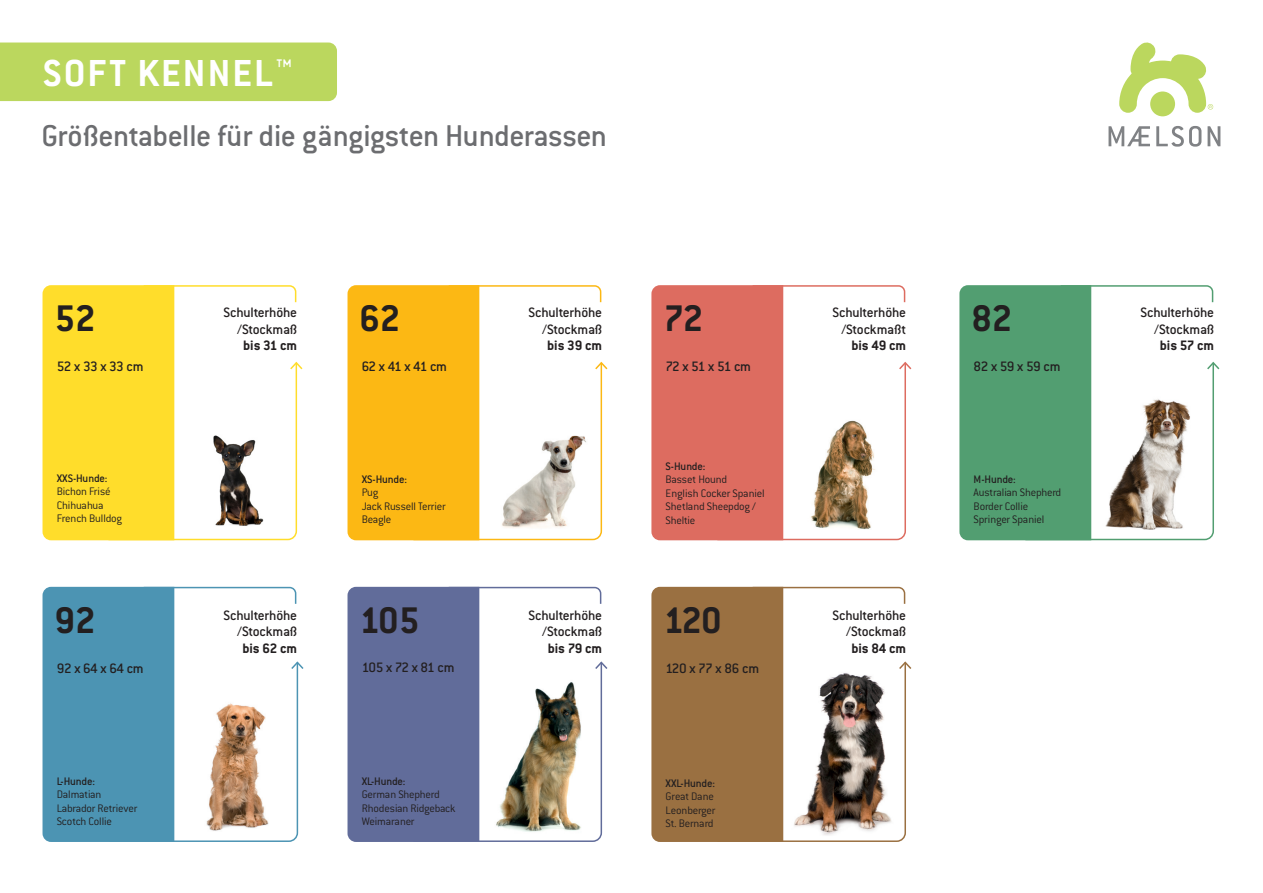
<style>
.page{position:relative;width:1263px;height:893px;background:#fff}
.page>*{position:absolute;margin:0;border:0;box-sizing:border-box;transform-origin:0 0}
.t1{font:700 41.25px "Conduit ITC";letter-spacing:.05em;color:#fff}
.t2{font:700 40.65px "Conduit ITC";letter-spacing:-.01em;color:#231f20}
.t3{font:500 33px "Conduit ITC";letter-spacing:-.015em;color:#6c6d70}
.t4{font:500 15px/16.5px "Conduit ITC";letter-spacing:-.015em;color:#231f20;text-align:right}
.t5{font:700 15px "Conduit ITC";color:#231f20}
.t6{font:300 12px/13.5px "Conduit ITC";letter-spacing:-.015em;color:#231f20}
.t7{font:500 12px "Conduit ITC";letter-spacing:-.015em;color:#231f20}
</style>
<div class="page">
<div style="left:1150px;top:91px;width:25px;height:25px;background:#bbd75e;border-radius:50%"></div>
<svg style="left:1119px;top:42px;width:94px;height:71px"></svg>
<svg style="left:1108px;top:126px;width:42px;height:20px"></svg>
<svg style="left:1156px;top:126px;width:45px;height:21px"></svg>
<svg style="left:1207px;top:126px;width:13px;height:20px"></svg>
<div style="left:0;top:43px;width:337px;height:58px;background:#bbd75e"></div>
<svg style="left:43px;top:285px;width:260px;height:256px"></svg>
<svg style="left:347px;top:285px;width:261px;height:256px"></svg>
<img style="left:498px;top:434px;width:97px;height:96px">
<svg style="left:651px;top:285px;width:261px;height:256px"></svg>
<img style="left:807px;top:419px;width:76px;height:111px">
<svg style="left:959px;top:285px;width:261px;height:256px"></svg>
<svg style="left:43px;top:586px;width:261px;height:256px"></svg>
<img style="left:192px;top:701px;width:80px;height:131px">
<svg style="left:347px;top:586px;width:261px;height:256px"></svg>
<img style="left:488px;top:679px;width:103px;height:155px">
<img style="left:1099px;top:392px;width:92px;height:140px">
<svg style="left:651px;top:586px;width:261px;height:256px"></svg>
<img style="left:791px;top:665px;width:108px;height:171px">
<h1 class="t1" style="left:43px;top:49px;width:251px">SOFT KENNEL™</h1>
<h3 class="t3" style="left:41px;top:118px;width:567px">Größentabelle für die gängigsten Hunderassen</h3>
<h2 class="t2" style="left:55px;top:295px;width:43px">52</h2>
<p class="t4" style="left:57px;top:358px;width:88px">52 x 33 x 33 cm</p>
<p class="t7" style="left:57px;top:471px;width:52px">XXS-Hunde:</p>
<p class="t6" style="left:57px;top:485px;width:67px">Bichon Frisé<br>Chihuahua<br>French Bulldog</p>
<h2 class="t2" style="left:55px;top:596px;width:43px">92</h2>
<p class="t4" style="left:57px;top:660px;width:89px">92 x 64 x 64 cm</p>
<p class="t7" style="left:57px;top:774px;width:40px">L-Hunde:</p>
<p class="t6" style="left:57px;top:788px;width:82px">Dalmatian<br>Labrador Retriever<br>Scotch Collie</p>
<p class="t4" style="left:224px;top:304px;width:75px">Schulterhöhe /Stockmaß</p>
<p class="t5" style="left:243px;top:337px;width:55px">bis 31 cm</p>
<p class="t4" style="left:224px;top:607px;width:75px">Schulterhöhe /Stockmaß</p>
<p class="t5" style="left:242px;top:639px;width:56px">bis 62 cm</p>
<h2 class="t2" style="left:360px;top:295px;width:42px">62</h2>
<p class="t4" style="left:529px;top:304px;width:75px">Schulterhöhe /Stockmaß</p>
<p class="t5" style="left:547px;top:337px;width:56px">bis 39 cm</p>
<h2 class="t2" style="left:663px;top:295px;width:41px">72</h2>
<p class="t4" style="left:362px;top:358px;width:87px">62 x 41 x 41 cm</p>
<p class="t4" style="left:666px;top:358px;width:87px">72 x 51 x 51 cm</p>
<p class="t7" style="left:362px;top:472px;width:47px">XS-Hunde:</p>
<p class="t6" style="left:362px;top:486px;width:85px">Pug<br>Jack Russell Terrier<br>Beagle</p>
<h2 class="t2" style="left:360px;top:596px;width:61px">105</h2>
<p class="t4" style="left:362px;top:659px;width:94px">105 x 72 x 81 cm</p>
<p class="t7" style="left:362px;top:774px;width:45px">XL-Hunde:</p>
<p class="t6" style="left:362px;top:788px;width:95px">German Shepherd<br>Rhodesian Ridgeback<br>Weimaraner</p>
<p class="t4" style="left:529px;top:607px;width:75px">Schulterhöhe /Stockmaß</p>
<p class="t5" style="left:548px;top:639px;width:56px">bis 79 cm</p>
<p class="t7" style="left:666px;top:459px;width:41px">S-Hunde:</p>
<p class="t6" style="left:666px;top:473px;width:100px">Basset Hound<br>English Cocker Spaniel<br>Shetland Sheepdog /<br>Sheltie</p>
<h2 class="t2" style="left:663px;top:596px;width:60px">120</h2>
<p class="t4" style="left:666px;top:660px;width:95px">120 x 77 x 86 cm</p>
<p class="t7" style="left:666px;top:776px;width:51px">XXL-Hunde:</p>
<p class="t6" style="left:666px;top:790px;width:51px">Great Dane<br>Leonberger<br>St. Bernard</p>
<p class="t4" style="left:832px;top:304px;width:75px;text-align:center">Schulterhöhe /Stockmaßt</p>
<p class="t5" style="left:851px;top:337px;width:56px">bis 49 cm</p>
<p class="t4" style="left:832px;top:607px;width:75px">Schulterhöhe /Stockmaß</p>
<p class="t5" style="left:851px;top:639px;width:56px">bis 84 cm</p>
<h2 class="t2" style="left:971px;top:295px;width:42px">82</h2>
<p class="t4" style="left:974px;top:358px;width:88px">82 x 59 x 59 cm</p>
<p class="t7" style="left:974px;top:472px;width:44px">M-Hunde:</p>
<p class="t6" style="left:974px;top:486px;width:89px">Australian Shepherd<br>Border Collie<br>Springer Spaniel</p>
<p class="t4" style="left:1140px;top:304px;width:75px">Schulterhöhe /Stockmaß</p>
<p class="t5" style="left:1160px;top:337px;width:56px">bis 57 cm</p>
</div>
